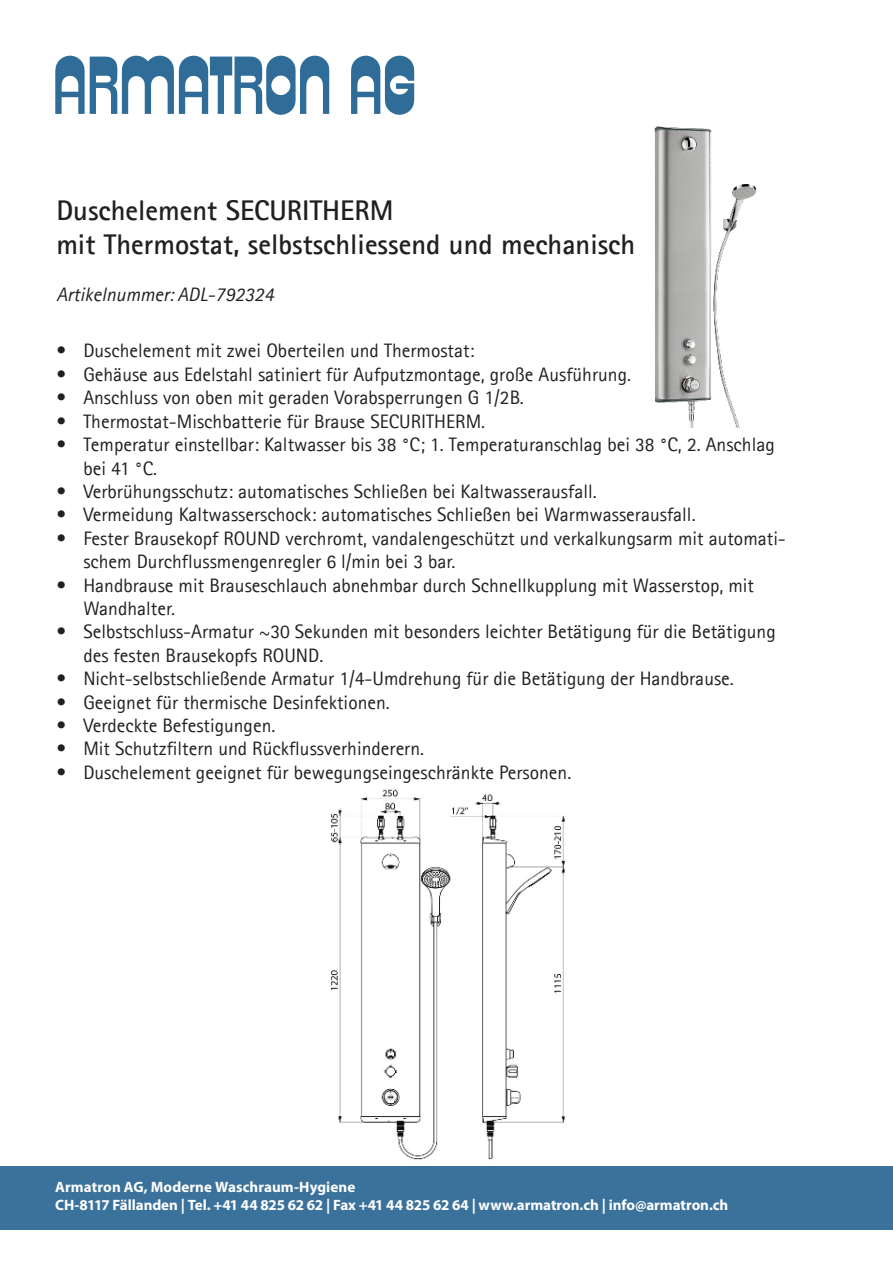
<style>
.page{position:relative;width:893px;height:1263px;background:#fff}
.page>*{position:absolute;margin:0;border:0;box-sizing:border-box;transform-origin:0 0}
.t1{font:700 28.5px/34.2px "Agfa Rotis Sans Serif";color:#221f1f}
.t2{font:19.5px/23.4px "Agfa Rotis Sans Serif";color:#221f1f}
.t3{font:italic 19.5px "Agfa Rotis Sans Serif";color:#221f1f}
.t4{font:700 15px/18px "Myriad Pro";letter-spacing:-.005em;color:#fff}
</style>
<div class="page">
<div style="left:0;top:1166px;width:893px;height:64px;background:#3a729c"></div>
<svg style="left:55px;top:56px;width:359px;height:59px"></svg>
<img style="left:654px;top:126px;width:103px;height:302px">
<img style="left:330px;top:789px;width:235px;height:371px">
<h1 class="t1" style="left:56px;top:194px;width:580px">Duschelement SECURITHERM<br>mit Thermostat, selbstschliessend und mechanisch</h1>
<p class="t3" style="left:56px;top:282px;width:219px">Artikelnummer: ADL-792324</p>
<p class="t2" style="left:56px;top:340px;width:420px">• Duschelement mit zwei Oberteilen und Thermostat:</p>
<p class="t2" style="left:56px;top:364px;width:576px">• Gehäuse aus Edelstahl satiniert für Aufputzmontage, große Ausführung.</p>
<p class="t2" style="left:56px;top:387px;width:469px">• Anschluss von oben mit geraden Vorabsperrungen G 1/2B.</p>
<p class="t2" style="left:56px;top:411px;width:430px">• Thermostat-Mischbatterie für Brause SECURITHERM.</p>
<p class="t2" style="left:83px;top:434px;width:693px;text-indent:-27px">• Temperatur einstellbar: Kaltwasser bis 38 °C; 1. Temperaturanschlag bei 38 °C, 2. Anschlag bei 41 °C.</p>
<p class="t2" style="left:56px;top:481px;width:542px">• Verbrühungsschutz: automatisches Schließen bei Kaltwasserausfall.</p>
<p class="t2" style="left:56px;top:504px;width:641px">• Vermeidung Kaltwasserschock: automatisches Schließen bei Warmwasserausfall.</p>
<p class="t2" style="left:83px;top:528px;width:704px;text-indent:-27px">• Fester Brausekopf ROUND verchromt, vandalengeschützt und verkalkungsarm mit automati&shy;schem Durchflussmengenregler 6 l/min bei 3 bar.</p>
<p class="t2" style="left:83px;top:574px;width:672px;text-indent:-27px">• Handbrause mit Brauseschlauch abnehmbar durch Schnellkupplung mit Wasserstop, mit<br>Wandhalter.</p>
<p class="t2" style="left:83px;top:621px;width:694px;text-indent:-27px">• Selbstschluss-Armatur ~30 Sekunden mit besonders leichter Betätigung für die Betätigung des festen Brausekopfs ROUND.</p>
<p class="t2" style="left:56px;top:668px;width:679px">• Nicht-selbstschließende Armatur 1/4-Umdrehung für die Betätigung der Handbrause.</p>
<p class="t2" style="left:56px;top:691px;width:335px">• Geeignet für thermische Desinfektionen.</p>
<p class="t2" style="left:56px;top:715px;width:221px">• Verdeckte Befestigungen.</p>
<p class="t2" style="left:56px;top:738px;width:369px">• Mit Schutzfiltern und Rückflussverhinderern.</p>
<p class="t2" style="left:56px;top:762px;width:516px">• Duschelement geeignet für bewegungseingeschränkte Personen.</p>
<p class="t4" style="left:55px;top:1179px;width:675px">Armatron AG, Moderne Waschraum-Hygiene<br>CH-8117 Fällanden | Tel. +41 44 825 62 62 | Fax +41 44 825 62 64 | www.armatron.ch | info@armatron.ch</p>
</div>
